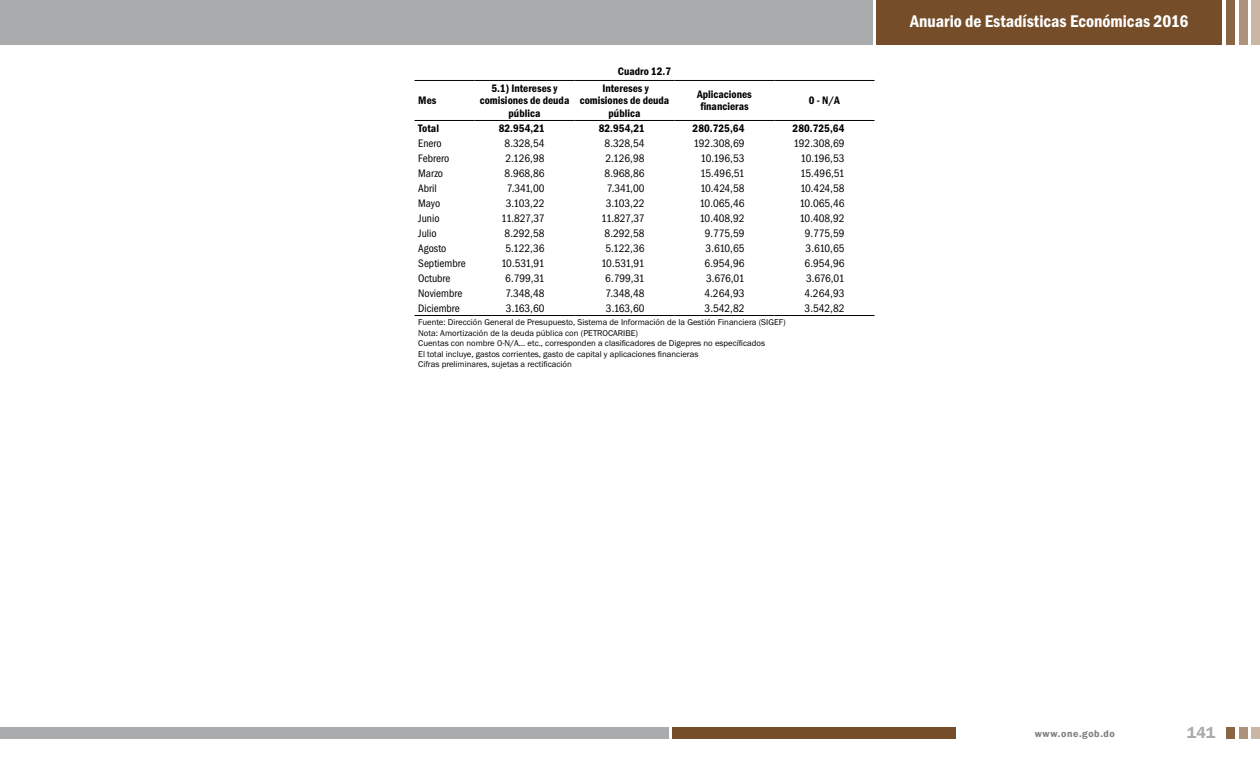
<style>
.page{position:relative;width:1260px;height:765px;background:#fff}
.page>*{position:absolute;margin:0;border:0;box-sizing:border-box;transform-origin:0 0}
.t1{font:17.5px "Franklin Got Itc TOT Dem Con";color:#fff}
.t2{font:600 16.25px "Franklin Gothic";color:#a9abad}
.t3{font:11.25px "Franklin Got Itc TOT Boo Con";color:#000}
.t4{font:11.25px/12.5px "Franklin Got Itc TOT Dem Con";color:#000;text-align:center}
.t5{font:600 10px "Franklin Gothic";letter-spacing:.06em;color:#7b7c7f}
.t6{font:8.75px/10.5px "Franklin Got Itc TOT Boo";color:#000}
</style>
<div class="page">
<div style="left:672px;top:727px;width:284px;height:12px;background:#754d29"></div>
<div style="left:1251px;top:727px;width:9px;height:12px;background:#c9b6a5"></div>
<div style="left:1239px;top:727px;width:9px;height:12px;background:#ae9279"></div>
<div style="left:1227px;top:727px;width:8px;height:12px;background:#8a6545"></div>
<div style="left:0;top:727px;width:669px;height:12px;background:#a9abad"></div>
<div style="left:0;top:0;width:872px;height:45px;background:#a9abad"></div>
<div style="left:876px;top:0;width:346px;height:45px;background:#754d29"></div>
<div style="left:1251px;top:0;width:9px;height:45px;background:#c9b6a5"></div>
<div style="left:1239px;top:0;width:9px;height:45px;background:#ae9279"></div>
<div style="left:1227px;top:0;width:8px;height:45px;background:#8a6545"></div>
<hr style="left:415px;top:80px;width:60px;height:1px;background:#000">
<hr style="left:475px;top:80px;width:100px;height:1px;background:#000">
<hr style="left:575px;top:80px;width:100px;height:1px;background:#000">
<hr style="left:675px;top:80px;width:100px;height:1px;background:#000">
<hr style="left:775px;top:80px;width:100px;height:1px;background:#000">
<hr style="left:415px;top:120px;width:60px;height:1px;background:#000">
<hr style="left:475px;top:120px;width:100px;height:1px;background:#000">
<hr style="left:575px;top:120px;width:100px;height:1px;background:#000">
<hr style="left:675px;top:120px;width:100px;height:1px;background:#000">
<hr style="left:775px;top:120px;width:100px;height:1px;background:#000">
<hr style="left:415px;top:315px;width:60px;height:1px;background:#000">
<hr style="left:475px;top:315px;width:100px;height:1px;background:#000">
<hr style="left:575px;top:315px;width:100px;height:1px;background:#000">
<hr style="left:675px;top:315px;width:100px;height:1px;background:#000">
<hr style="left:775px;top:315px;width:100px;height:1px;background:#000">
<p class="t4" style="left:418px;top:94px;width:20px">Mes</p>
<p class="t4" style="left:618px;top:65px;width:55px">Cuadro 12.7</p>
<p class="t4" style="left:480px;top:82px;width:91px">5.1) Intereses y comisiones de deuda pública</p>
<p class="t4" style="left:580px;top:82px;width:91px">Intereses y comisiones de deuda pública</p>
<p class="t4" style="left:697px;top:88px;width:56px;text-align:left">Aplicaciones financieras</p>
<p class="t4" style="left:809px;top:94px;width:33px">0 - N/A</p>
<p class="t4" style="left:418px;top:122px;width:22px">Total</p>
<p class="t4" style="left:499px;top:122px;width:47px">82.954,21</p>
<p class="t4" style="left:599px;top:122px;width:47px">82.954,21</p>
<p class="t4" style="left:693px;top:122px;width:53px">280.725,64</p>
<p class="t4" style="left:793px;top:122px;width:53px">280.725,64</p>
<p class="t3" style="left:418px;top:137px;width:25px">Enero</p>
<p class="t3" style="left:505px;top:137px;width:41px">8.328,54</p>
<p class="t3" style="left:605px;top:137px;width:41px">8.328,54</p>
<p class="t3" style="left:694px;top:137px;width:52px">192.308,69</p>
<p class="t3" style="left:794px;top:137px;width:52px">192.308,69</p>
<p class="t3" style="left:418px;top:152px;width:33px">Febrero</p>
<p class="t3" style="left:505px;top:152px;width:41px">2.126,98</p>
<p class="t3" style="left:605px;top:152px;width:41px">2.126,98</p>
<p class="t3" style="left:700px;top:152px;width:46px">10.196,53</p>
<p class="t3" style="left:800px;top:152px;width:46px">10.196,53</p>
<p class="t3" style="left:418px;top:167px;width:26px">Marzo</p>
<p class="t3" style="left:505px;top:167px;width:41px">8.968,86</p>
<p class="t3" style="left:605px;top:167px;width:41px">8.968,86</p>
<p class="t3" style="left:700px;top:167px;width:46px">15.496,51</p>
<p class="t3" style="left:800px;top:167px;width:46px">15.496,51</p>
<p class="t3" style="left:418px;top:182px;width:20px">Abril</p>
<p class="t3" style="left:507px;top:182px;width:39px">7.341,00</p>
<p class="t3" style="left:607px;top:182px;width:39px">7.341,00</p>
<p class="t3" style="left:700px;top:182px;width:46px">10.424,58</p>
<p class="t3" style="left:800px;top:182px;width:46px">10.424,58</p>
<p class="t3" style="left:418px;top:197px;width:23px">Mayo</p>
<p class="t3" style="left:506px;top:197px;width:40px">3.103,22</p>
<p class="t3" style="left:606px;top:197px;width:40px">3.103,22</p>
<p class="t3" style="left:699px;top:197px;width:47px">10.065,46</p>
<p class="t3" style="left:799px;top:197px;width:47px">10.065,46</p>
<p class="t3" style="left:418px;top:212px;width:23px">Junio</p>
<p class="t3" style="left:501px;top:212px;width:45px">11.827,37</p>
<p class="t3" style="left:601px;top:212px;width:45px">11.827,37</p>
<p class="t3" style="left:699px;top:212px;width:47px">10.408,92</p>
<p class="t3" style="left:799px;top:212px;width:47px">10.408,92</p>
<p class="t3" style="left:418px;top:227px;width:20px">Julio</p>
<p class="t3" style="left:505px;top:227px;width:41px">8.292,58</p>
<p class="t3" style="left:605px;top:227px;width:41px">8.292,58</p>
<p class="t3" style="left:705px;top:227px;width:41px">9.775,59</p>
<p class="t3" style="left:805px;top:227px;width:41px">9.775,59</p>
<p class="t3" style="left:418px;top:242px;width:30px">Agosto</p>
<p class="t3" style="left:505px;top:242px;width:41px">5.122,36</p>
<p class="t3" style="left:605px;top:242px;width:41px">5.122,36</p>
<p class="t3" style="left:706px;top:242px;width:40px">3.610,65</p>
<p class="t3" style="left:806px;top:242px;width:40px">3.610,65</p>
<p class="t3" style="left:418px;top:257px;width:49px">Septiembre</p>
<p class="t3" style="left:501px;top:257px;width:45px">10.531,91</p>
<p class="t3" style="left:601px;top:257px;width:45px">10.531,91</p>
<p class="t3" style="left:705px;top:257px;width:41px">6.954,96</p>
<p class="t3" style="left:805px;top:257px;width:41px">6.954,96</p>
<p class="t3" style="left:418px;top:272px;width:34px">Octubre</p>
<p class="t3" style="left:505px;top:272px;width:41px">6.799,31</p>
<p class="t3" style="left:605px;top:272px;width:41px">6.799,31</p>
<p class="t3" style="left:706px;top:272px;width:40px">3.676,01</p>
<p class="t3" style="left:806px;top:272px;width:40px">3.676,01</p>
<p class="t3" style="left:418px;top:287px;width:46px">Noviembre</p>
<p class="t3" style="left:506px;top:287px;width:40px">7.348,48</p>
<p class="t3" style="left:606px;top:287px;width:40px">7.348,48</p>
<p class="t3" style="left:705px;top:287px;width:41px">4.264,93</p>
<p class="t3" style="left:805px;top:287px;width:41px">4.264,93</p>
<p class="t3" style="left:418px;top:302px;width:43px">Diciembre</p>
<p class="t3" style="left:506px;top:302px;width:40px">3.163,60</p>
<p class="t3" style="left:606px;top:302px;width:40px">3.163,60</p>
<p class="t3" style="left:705px;top:302px;width:41px">3.542,82</p>
<p class="t3" style="left:805px;top:302px;width:41px">3.542,82</p>
<p class="t6" style="left:418px;top:317px;width:369px">Fuente: Dirección General de Presupuesto, Sistema de Información de la Gestión Financiera (SIGEF)<br>Nota: Amortización de la deuda pública con (PETROCARIBE)<br>Cuentas con nombre 0-N/A… etc., corresponden a clasificadores de Digepres no específicados<br>El total incluye, gastos corrientes, gasto de capital y aplicaciones financieras<br>Cifras preliminares, sujetas a rectificación</p>
<h1 class="t1" style="left:910px;top:11px;width:279px">Anuario de Estadísticas Económicas 2016</h1>
<p class="t5" style="left:1035px;top:728px;width:82px">www.one.gob.do</p>
<h2 class="t2" style="left:1187px;top:723px;width:30px">141</h2>
</div>
